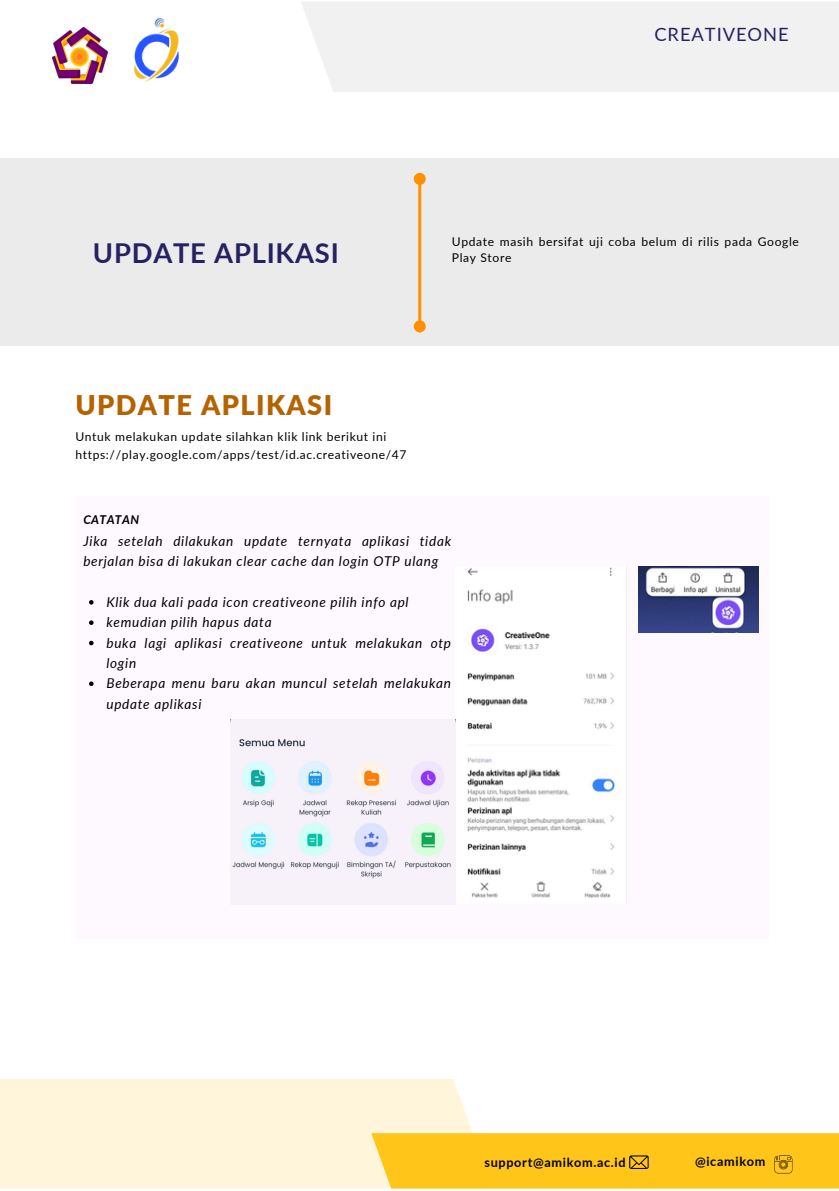
<style>
.page{position:relative;width:839px;height:1191px;background:#fff}
.page>*{position:absolute;margin:0;border:0;box-sizing:border-box;transform-origin:0 0}
.t1{font:700 27.4px "Lato";letter-spacing:.03em;color:#262262}
.t2{font:900 27.2px "Lato";letter-spacing:.05em;color:#b46300}
.t3{font:18.4px "Lato";letter-spacing:.05em;color:#262262}
.t4{font:italic 13.6px/20.4px "Lato";letter-spacing:.05em;color:#000}
.t5{font:700 12.6px "Lato";letter-spacing:.055em;color:#000}
.t6{font:italic 700 12.2px "Lato";letter-spacing:.03em;color:#000}
.t7{font:12px/16.2px "Lato";letter-spacing:.05em;color:#000}
</style>
<div class="page">
<div style="left:301px;top:2px;width:537px;height:90px;background:#f1f1f1"></div>
<div style="left:0;top:1079px;width:473px;height:110px;background:#fff5da"></div>
<img style="left:52px;top:28px;width:55px;height:55px">
<img style="left:134px;top:17px;width:45px;height:65px">
<div style="left:0;top:158px;width:838px;height:188px;background:#e8e8e8"></div>
<hr style="left:418px;top:184px;width:3px;height:137px;background:#ff9100">
<div style="left:415px;top:174px;width:9px;height:9px;background:#ff9100;border-radius:50%"></div>
<div style="left:414px;top:173px;width:12px;height:12px;border:3px solid #ff9100;border-radius:50%"></div>
<div style="left:415px;top:322px;width:9px;height:9px;background:#ff9100;border-radius:50%"></div>
<div style="left:414px;top:320px;width:12px;height:12px;border:3px solid #ff9100;border-radius:50%"></div>
<svg style="left:371px;top:1133px;width:467px;height:56px;background:#fdc51e"></svg>
<div style="left:75px;top:496px;width:693px;height:443px;background:#fef7ff"></div>
<img style="left:638px;top:566px;width:120px;height:66px">
<img style="left:455px;top:567px;width:161px;height:332px">
<img style="left:230px;top:720px;width:221px;height:159px">
<svg style="left:89px;top:600px;width:5px;height:5px"></svg>
<svg style="left:89px;top:620px;width:5px;height:5px"></svg>
<svg style="left:89px;top:641px;width:5px;height:4px"></svg>
<svg style="left:89px;top:682px;width:5px;height:4px"></svg>
<p class="t3" style="left:654px;top:23px;width:136px">CREATIVEONE</p>
<h5 class="t1" style="left:93px;top:236px;width:247px">UPDATE APLIKASI</h5>
<h4 class="t7" style="left:452px;top:233px;width:348px">Update masih bersifat uji coba belum di rilis pada Google<br>Play Store</h4>
<p class="t2" style="left:75px;top:389px;width:258px">UPDATE APLIKASI</p>
<p class="t7" style="left:75px;top:428px;width:312px">Untuk melakukan update silahkan klik link berikut ini</p>
<p class="t7" style="left:75px;top:446px;width:333px">https://play.google.com/apps/test/id.ac.creativeone/47</p>
<p class="t6" style="left:83px;top:512px;width:57px">CATATAN</p>
<p class="t4" style="left:83px;top:530px;width:369px">Jika setelah dilakukan update ternyata aplikasi tidak berjalan bisa di lakukan clear cache dan login OTP ulang</p>
<p class="t4" style="left:106px;top:591px;width:304px">Klik dua kali pada icon creativeone pilih info apl</p>
<p class="t4" style="left:106px;top:612px;width:167px">kemudian pilih hapus data</p>
<h3 class="t4" style="left:106px;top:632px;width:346px">buka lagi aplikasi creativeone untuk melakukan otp login</h3>
<p class="t4" style="left:106px;top:673px;width:346px">Beberapa menu baru akan muncul setelah melakukan update aplikasi</p>
<h1 class="t5" style="left:484px;top:1154px;width:143px">support@amikom.ac.id</h1>
<p class="t5" style="left:695px;top:1154px;width:72px">@icamikom</p>
</div>
